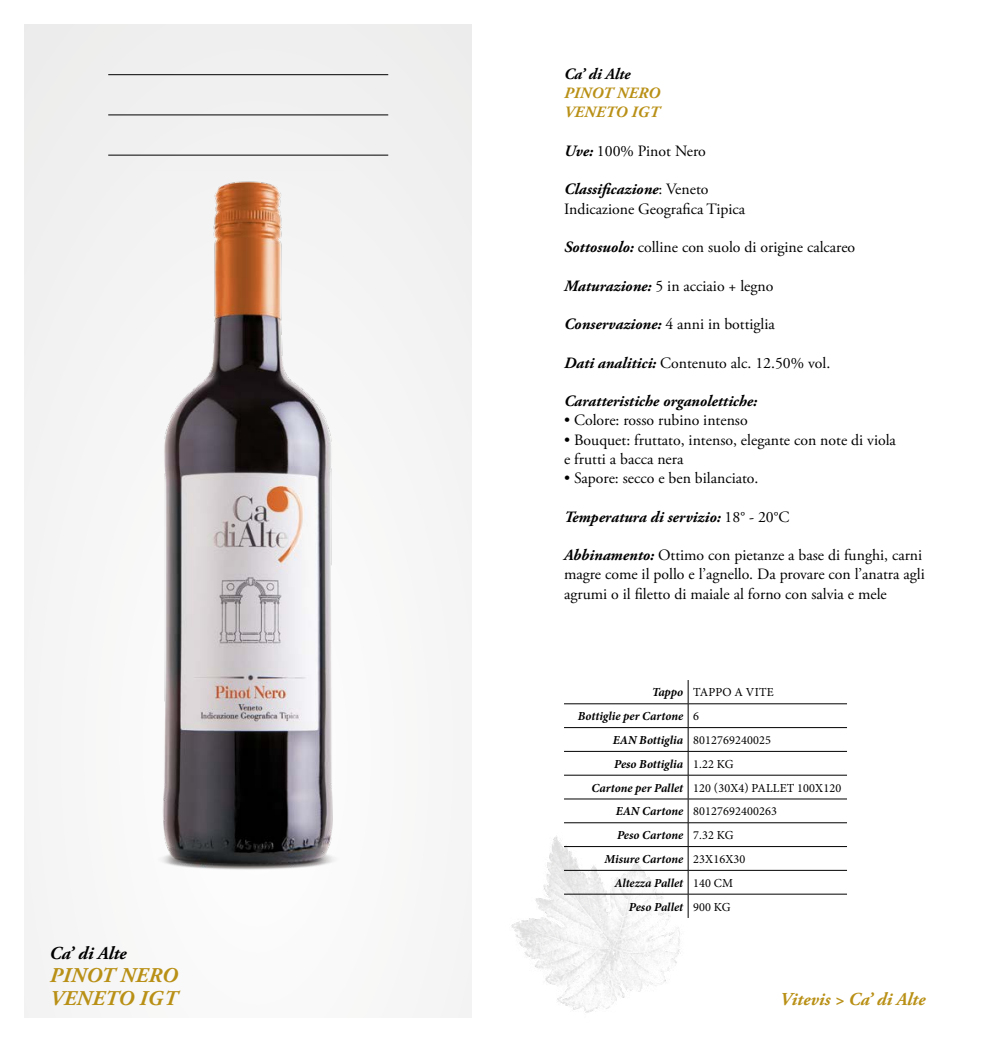
<style>
.page{position:relative;width:993px;height:1042px;background:#fff}
.page>*{position:absolute;margin:0;border:0;box-sizing:border-box;transform-origin:0 0}
.t1{font:italic 700 21px/22.8px "Adobe Garamond Pro";letter-spacing:.015em;color:#b99016}
.t2{font:italic 700 18.2px "Adobe Garamond Pro";color:#b99016}
.t3{font:italic 700 18.2px "Adobe Garamond Pro";color:#000}
.t4{font:15.75px/19.2px "Adobe Garamond Pro";color:#000}
.t5{font:italic 700 15.75px "Adobe Garamond Pro";color:#000}
.t6{font:italic 700 15.75px/19.2px "Adobe Garamond Pro";letter-spacing:.015em;color:#b99016}
.t7{font:italic 700 12.25px/23.8px "Minion Pro";color:#000}
.t8{font:12.25px "Minion Pro";letter-spacing:.01em;color:#000}
.s1{font-weight:700;font-style:italic}
.s2{font-weight:400;font-style:normal}
</style>
<div class="page">
<img style="left:511px;top:830px;width:179px;height:183px">
<div style="left:25px;top:25px;width:446px;height:992px;background:#f5f5f5"></div>
<hr style="left:108px;top:74px;width:280px;height:1px;background:#000">
<hr style="left:108px;top:115px;width:280px;height:1px;background:#000">
<hr style="left:108px;top:155px;width:280px;height:1px;background:#000">
<hr style="left:564px;top:703px;width:124px;height:1px;background:#000">
<hr style="left:688px;top:703px;width:158px;height:1px;background:#000">
<hr style="left:564px;top:727px;width:124px;height:1px;background:#000">
<hr style="left:688px;top:727px;width:158px;height:1px;background:#000">
<hr style="left:564px;top:751px;width:124px;height:1px;background:#000">
<hr style="left:688px;top:751px;width:158px;height:1px;background:#000">
<hr style="left:564px;top:775px;width:124px;height:1px;background:#000">
<hr style="left:688px;top:775px;width:158px;height:1px;background:#000">
<hr style="left:564px;top:798px;width:124px;height:1px;background:#000">
<hr style="left:688px;top:798px;width:158px;height:1px;background:#000">
<hr style="left:564px;top:822px;width:124px;height:1px;background:#000">
<hr style="left:688px;top:822px;width:158px;height:1px;background:#000">
<hr style="left:564px;top:846px;width:124px;height:1px;background:#000">
<hr style="left:688px;top:846px;width:158px;height:1px;background:#000">
<hr style="left:564px;top:870px;width:124px;height:1px;background:#000">
<hr style="left:688px;top:870px;width:158px;height:1px;background:#000">
<hr style="left:564px;top:894px;width:124px;height:1px;background:#000">
<hr style="left:688px;top:894px;width:158px;height:1px;background:#000">
<svg style="left:687px;top:680px;width:1px;height:238px"></svg>
<img style="left:163px;top:181px;width:170px;height:689px">
<p class="t3" style="left:50px;top:943px;width:78px">Ca’ di Alte</p>
<h1 class="t1" style="left:50px;top:964px;width:129px">PINOT NERO<br>VENETO IGT</h1>
<p class="t5" style="left:564px;top:65px;width:68px">Ca’ di Alte</p>
<p class="t6" style="left:564px;top:84px;width:97px">PINOT NERO<br>VENETO IGT</p>
<p class="t4" style="left:564px;top:142px;width:143px"><span class="s1">Uve:</span> 100% Pinot Nero</p>
<p class="t4" style="left:564px;top:180px;width:183px"><span class="s1">Classificazione</span>: Veneto<br>Indicazione Geografica Tipica</p>
<p class="t4" style="left:564px;top:238px;width:292px"><span class="s1">Sottosuolo:</span> colline con suolo di origine calcareo</p>
<p class="t4" style="left:564px;top:277px;width:211px"><span class="s1">Maturazione:</span> 5 in acciaio + legno</p>
<p class="t4" style="left:564px;top:315px;width:212px"><span class="s1">Conservazione:</span> 4 anni in bottiglia</p>
<p class="t4" style="left:564px;top:354px;width:268px"><span class="s1">Dati analitici:</span> Contenuto alc. 12.50% vol.</p>
<p class="t5" style="left:564px;top:392px;width:195px">Caratteristiche organolettiche:</p>
<p class="t4" style="left:564px;top:411px;width:185px">• Colore: rosso rubino intenso</p>
<p class="t4" style="left:564px;top:431px;width:333px">• Bouquet: fruttato, intenso, elegante con note di viola e frutti a bacca nera</p>
<p class="t4" style="left:564px;top:469px;width:196px">• Sapore: secco e ben bilanciato.</p>
<p class="t5" style="left:564px;top:507px;width:227px">Temperatura di servizio: <span class="s2">18° - 20°C</span></p>
<p class="t4" style="left:564px;top:546px;width:362px"><span class="s1">Abbinamento:</span> Ottimo con pietanze a base di funghi, carni magre come il pollo e l’agnello. Da provare con l’anatra agli agrumi o il filetto di maiale al forno con salvia e mele</p>
<p class="t7" style="left:577px;top:680px;width:197px;text-indent:74px">Tappo <span class="s2">TAPPO A VITE<br></span>Bottiglie per Cartone <span class="s2">6</span></p>
<p class="t8" style="left:612px;top:732px;width:160px"><span class="s1">EAN Bottiglia</span> 8012769240025</p>
<p class="t7" style="left:614px;top:752px;width:121px">Peso Bottiglia <span class="s2">1.22 KG</span></p>
<p class="t8" style="left:591px;top:779px;width:251px"><span class="s1">Cartone per Pallet</span> 120 (30X4) PALLET 100X120</p>
<p class="t8" style="left:615px;top:803px;width:163px"><span class="s1">EAN Cartone</span> 80127692400263</p>
<p class="t7" style="left:616px;top:823px;width:118px">Peso Cartone <span class="s2">7.32 KG</span></p>
<p class="t7" style="left:604px;top:847px;width:142px">Misure Cartone <span class="s2">23X16X30</span></p>
<p class="t7" style="left:614px;top:870px;width:120px">Altezza Pallet <span class="s2">140 CM</span></p>
<p class="t7" style="left:628px;top:894px;width:103px">Peso Pallet <span class="s2">900 KG</span></p>
<p class="t2" style="left:779px;top:988px;width:147px">Vitevis &gt; Ca’ di Alte</p>
</div>
